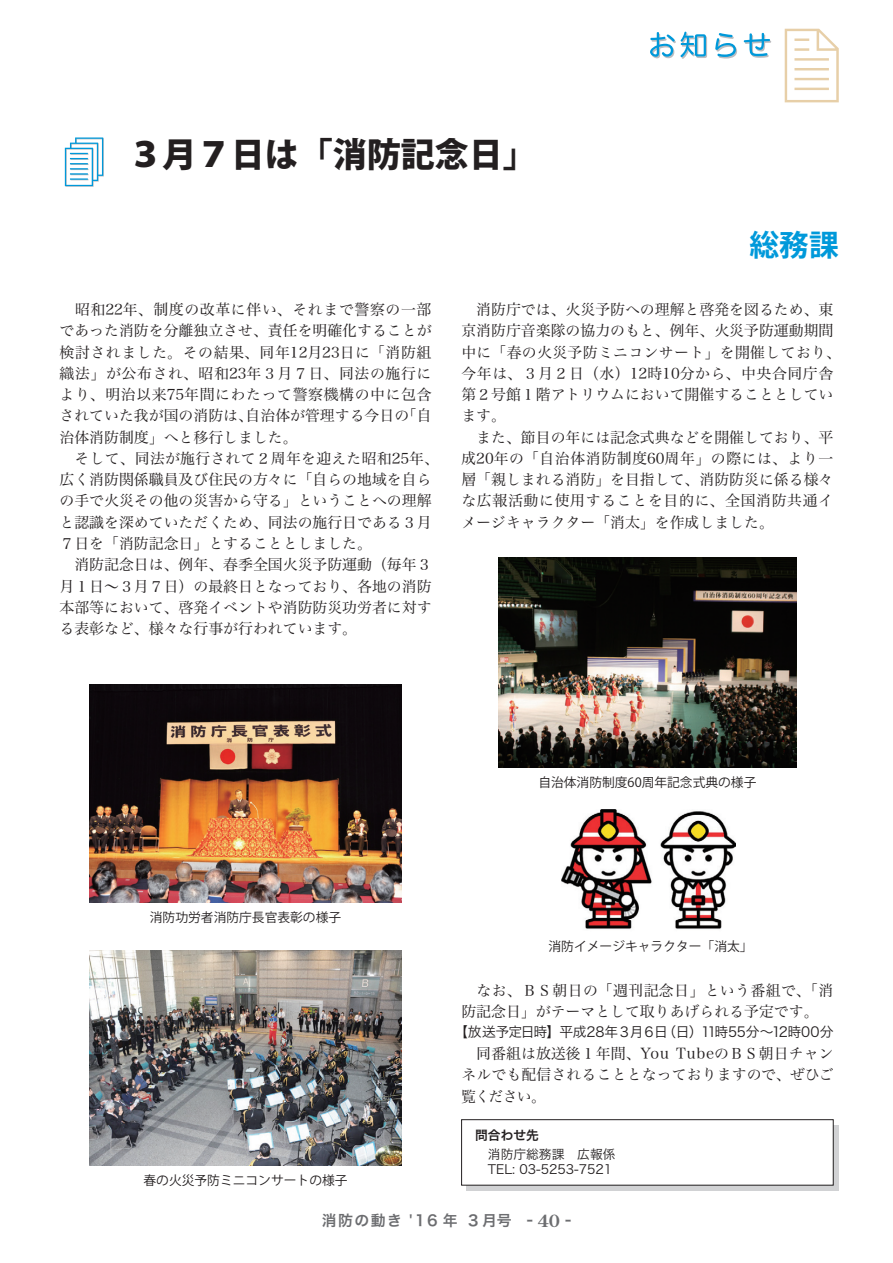
<style>
.page{position:relative;width:893px;height:1263px;background:#fff}
.page>*{position:absolute;margin:0;border:0;box-sizing:border-box;transform-origin:0 0}
.t1{font:800 34.05px "Koz Go Pro";color:#231f20}
.t2{font:700 29.7px "Koz Go Pro";color:#0099da}
.t3{font:14.85px/21.3px "Hira Min Pro N W3";color:#231f20}
.t4{font:14.85px "Hira Kaku Pro W6";letter-spacing:.1em;color:#6c6d70}
.t5{font:13.8px "Hira Kaku Pro N W3";letter-spacing:-.025em;color:#231f20}
.t6{font:12.75px "Koz Go Pro";color:#231f20}
.t7{font:12.75px/14.9px "Hira Kaku Pro N W3";color:#231f20}
.t8{font:12.75px "Hira Kaku Pro N W6";color:#231f20}
.s1{font-family:"Century Old Style Std";font-weight:700;font-size:16.95px}
</style>
<div class="page">
<svg style="left:65px;top:137px;width:39px;height:50px"></svg>
<svg style="left:467px;top:1125px;width:372px;height:66px;background:#bdbdbf"></svg>
<div style="left:462px;top:1120px;width:371px;height:65px;background:#fff"></div>
<div style="left:461px;top:1119px;width:372px;height:66px;border:1px solid #231f20"></div>
<img style="left:89px;top:950px;width:313px;height:215px">
<img style="left:89px;top:685px;width:313px;height:217px">
<img style="left:499px;top:557px;width:297px;height:210px">
<img style="left:561px;top:809px;width:174px;height:121px">
<svg style="left:785px;top:29px;width:54px;height:73px"></svg>
<svg style="left:650px;top:32px;width:121px;height:27px"></svg>
<h1 class="t1" style="left:129px;top:132px;width:410px">３月７日は「消防記念日」</h1>
<h2 class="t2" style="left:749px;top:226px;width:91px">総務課</h2>
<p class="t3" style="left:60px;top:297px;width:381px">　昭和22年、制度の改革に伴い、それまで警察の一部であった消防を分離独立させ、責任を明確化することが検討されました。その結果、同年12月23日に「消防組織法」が公布され、昭和23年３月７日、同法の施行により、明治以来75年間にわたって警察機構の中に包含されていた我が国の消防は、自治体が管理する今日の「自治体消防制度」へと移行しました。<br>　そして、同法が施行されて２周年を迎えた昭和25年、広く消防関係職員及び住民の方々に「自らの地域を自らの手で火災その他の災害から守る」ということへの理解と認識を深めていただくため、同法の施行日である３月<br>７日を「消防記念日」とすることとしました。<br>　消防記念日は、例年、春季全国火災予防運動（毎年３月１日～３月７日）の最終日となっており、各地の消防本部等において、啓発イベントや消防防災功労者に対する表彰など、様々な行事が行われています。</p>
<p class="t3" style="left:461px;top:297px;width:381px">　消防庁では、火災予防への理解と啓発を図るため、東京消防庁音楽隊の協力のもと、例年、火災予防運動期間中に「春の火災予防ミニコンサート」を開催しており、今年は、３月２日（水）12時10分から、中央合同庁舎第２号館１階アトリウムにおいて開催することとしています。<br>　また、節目の年には記念式典などを開催しており、平成20年の「自治体消防制度60周年」の際には、より一層「親しまれる消防」を目指して、消防防災に係る様々な広報活動に使用することを目的に、全国消防共通イメージキャラクター「消太」を作成しました。</p>
<p class="t6" style="left:150px;top:909px;width:193px">消防功労者消防庁長官表彰の様子</p>
<p class="t6" style="left:144px;top:1172px;width:206px">春の火災予防ミニコンサートの様子</p>
<p class="t6" style="left:538px;top:774px;width:220px">自治体消防制度60周年記念式典の様子</p>
<p class="t6" style="left:549px;top:938px;width:206px">消防イメージキャラクター「消太」</p>
<p class="t3" style="left:461px;top:978px;width:374px">　なお、ＢＳ朝日の「週刊記念日」という番組で、「消防記念日」がテーマとして取りあげられる予定です。</p>
<p class="t5" style="left:454px;top:1019px;width:381px">【放送予定日時】平成28年３月６日（日）11時55分～12時00分</p>
<p class="t3" style="left:461px;top:1042px;width:374px;text-align:justify">　同番組は放送後１年間、You TubeのＢＳ朝日チャンネルでも配信されることとなっておりますので、ぜひご覧ください。</p>
<p class="t8" style="left:475px;top:1124px;width:65px">問合わせ先</p>
<p class="t7" style="left:475px;top:1146px;width:142px">　消防庁総務課　広報係　TEL: 03-5253-7521</p>
<p class="t4" style="left:322px;top:1207px;width:251px">消防の動き '16 年 ３月号 - <span class="s1">40</span> -</p>
</div>
